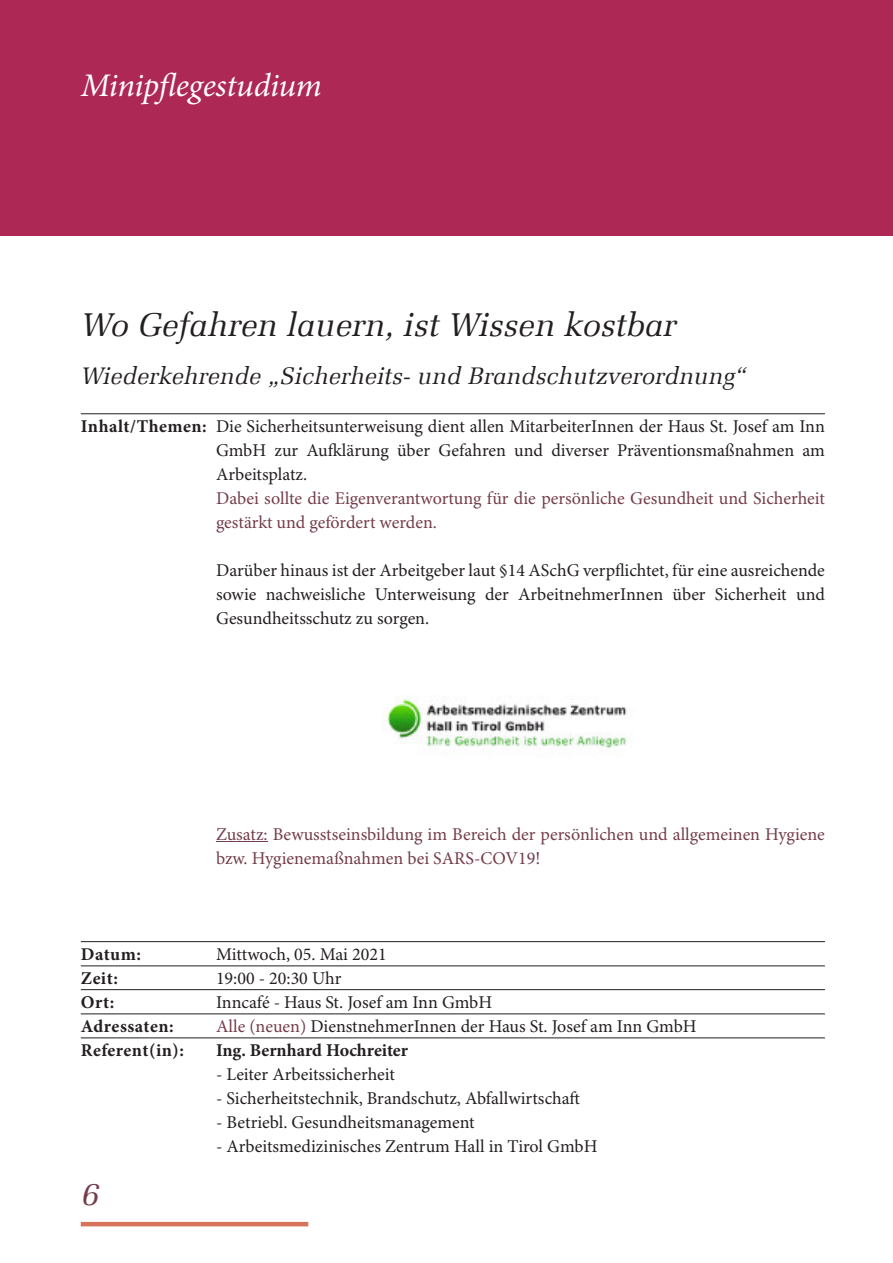
<style>
.page{position:relative;width:893px;height:1263px;background:#fff}
.page>*{position:absolute;margin:0;border:0;box-sizing:border-box;transform-origin:0 0}
.t1{font:italic 33px "Melior LT";color:#231f20}
.t2{font:italic 33px "Minion Pro";letter-spacing:-.01em;color:#fff}
.t3{font:italic 33px "Melior LT";color:#743d4b}
.t4{font:italic 24px "Melior LT";color:#231f20}
.t5{font:18px/24px "Minion Pro";color:#231f20;text-align:justify}
.t6{font:18px/24px "Minion Pro";color:#743d4b}
.t7{font:700 18px/24px "Minion Pro";letter-spacing:.025em;color:#231f20}
.s1{color:#743d4b}
.s2{font-weight:700}
</style>
<div class="page">
<hr style="left:81px;top:413px;width:744px;height:1px;background:#231f20">
<hr style="left:81px;top:941px;width:744px;height:1px;background:#231f20">
<hr style="left:81px;top:989px;width:744px;height:1px;background:#231f20">
<hr style="left:81px;top:965px;width:744px;height:1px;background:#231f20">
<hr style="left:81px;top:1013px;width:744px;height:1px;background:#231f20">
<hr style="left:81px;top:1037px;width:744px;height:1px;background:#231f20">
<hr style="left:216px;top:841px;width:52px;height:1px;background:#743d4b">
<img style="left:382px;top:696px;width:246px;height:57px">
<div style="left:0;top:0;width:893px;height:236px;background:#ae2856"></div>
<hr style="left:81px;top:1222px;width:227px;height:4px;background:#d7735b">
<h1 class="t2" style="left:81px;top:72px;width:242px">Minipflegestudium</h1>
<h1 class="t1" style="left:81px;top:311px;width:596px">Wo Gefahren lauern, ist Wissen kostbar</h1>
<h2 class="t4" style="left:81px;top:366px;width:667px">Wiederkehrende „Sicherheits- und Brandschutzverordnung“</h2>
<p class="t7" style="left:81px;top:416px;width:128px">Inhalt/Themen:</p>
<p class="t5" style="left:216px;top:416px;width:610px">Die Sicherheitsunterweisung dient allen MitarbeiterInnen der Haus St. Josef am Inn GmbH zur Aufklärung über Gefahren und diverser Präventionsmaßnahmen am Arbeitsplatz.</p>
<p class="t6" style="left:216px;top:488px;width:610px">Dabei sollte die Eigenverantwortung für die persönliche Gesundheit und Sicherheit gestärkt und gefördert werden.</p>
<p class="t5" style="left:216px;top:560px;width:610px">Darüber hinaus ist der Arbeitgeber laut §14 ASchG verpflichtet, für eine ausreichende sowie nachweisliche Unterweisung der ArbeitnehmerInnen über Sicherheit und Gesundheitsschutz zu sorgen.</p>
<p class="t7" style="left:81px;top:944px;width:62px">Datum:</p>
<p class="t7" style="left:81px;top:992px;width:35px">Ort:</p>
<p class="t7" style="left:81px;top:968px;width:39px">Zeit:</p>
<p class="t7" style="left:81px;top:1016px;width:105px">Adressaten:<br>Referent(in):</p>
<h1 class="t3" style="left:81px;top:1180px;width:20px">6</h1>
<p class="t6" style="left:216px;top:824px;width:610px">Zusatz: Bewusstseinsbildung im Bereich der persönlichen und allgemeinen Hygiene bzw. Hygienemaßnahmen bei SARS-COV19!</p>
<p class="t5" style="left:216px;top:944px;width:482px;text-align:left">Mittwoch, 05. Mai 2021<br>19:00 - 20:30 Uhr<br>Inncafé - Haus St. Josef am Inn GmbH<br><span class="s1">Alle (neuen)</span> DienstnehmerInnen der Haus St. Josef am Inn GmbH<br><span class="s2">Ing. Bernhard Hochreiter</span></p>
<p class="t5" style="left:216px;top:1064px;width:180px">- Leiter Arbeitssicherheit</p>
<p class="t5" style="left:216px;top:1088px;width:365px">- Sicherheitstechnik, Brandschutz, Abfallwirtschaft</p>
<p class="t5" style="left:216px;top:1112px;width:260px">- Betriebl. Gesundheitsmanagement</p>
<p class="t5" style="left:216px;top:1136px;width:383px">- Arbeitsmedizinisches Zentrum Hall in Tirol GmbH</p>
</div>
